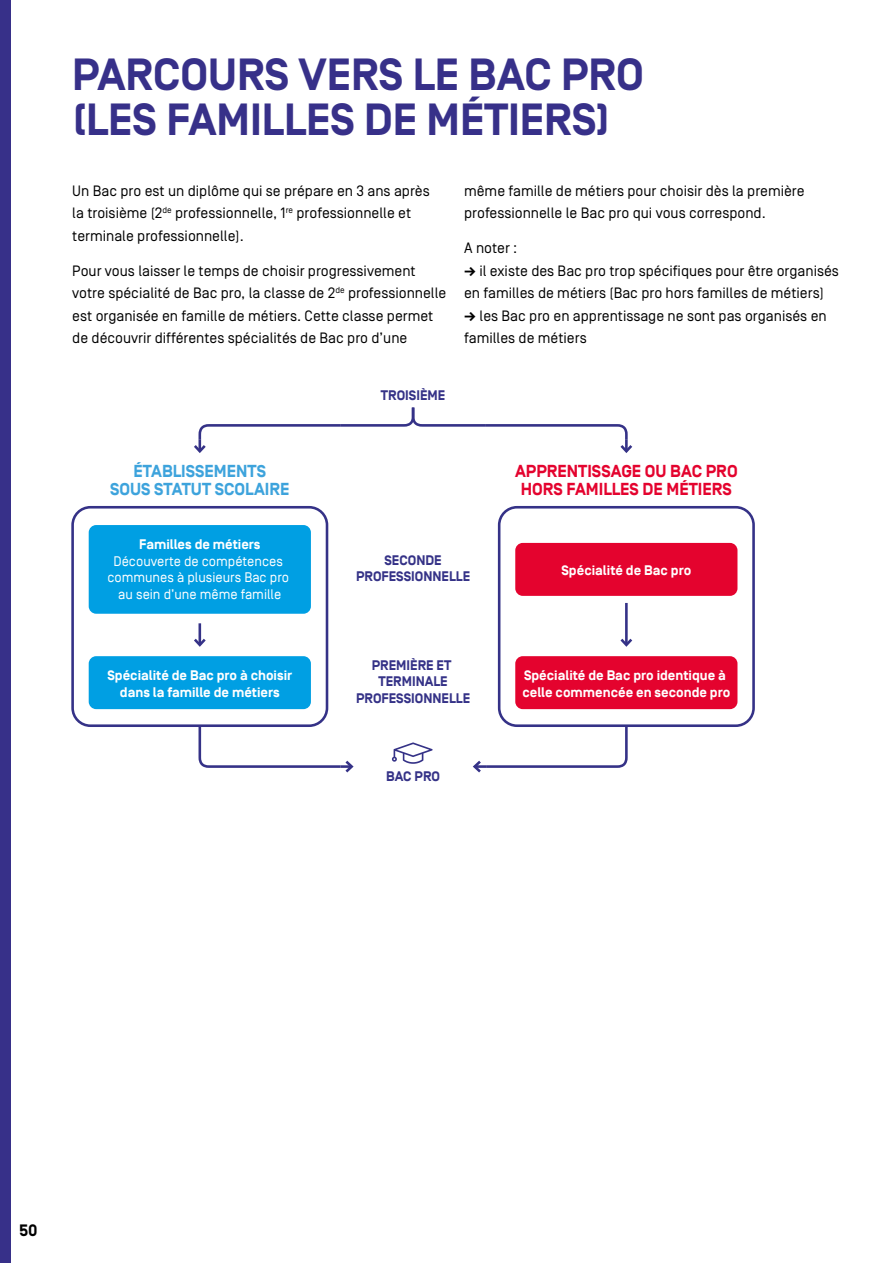
<style>
.page{position:relative;width:893px;height:1263px;background:#fff}
.page>*{position:absolute;margin:0;border:0;box-sizing:border-box;transform-origin:0 0}
.t1{font:700 45px/45px "Simplon Norm";color:#373089}
.t2{font:700 17.25px/17.2px "Simplon Norm";color:#e4032e;text-align:center}
.t3{font:700 17.25px/17.2px "Simplon Norm";color:#3da3dc;text-align:center}
.t4{font:700 16.5px "Simplon Norm";color:#000}
.t5{font:15px/22.5px "Simplon Norm";color:#000}
.t6{font:700 13.8px/16.6px "Simplon Norm";color:#fff;text-align:center}
.t7{font:700 13.8px/16.6px "Simplon Norm";color:#353287;text-align:center}
.t8{font:13.8px/16.6px "Simplon Norm";color:#fff;text-align:center}
.s1{font-weight:700}
</style>
<div class="page">
<div style="left:0;top:0;width:11px;height:1263px;background:#373089"></div>
<svg style="left:392px;top:742px;width:41px;height:22px"></svg>
<svg style="left:473px;top:725px;width:155px;height:48px"></svg>
<svg style="left:198px;top:724px;width:156px;height:49px"></svg>
<div style="left:71px;top:506px;width:257px;height:221px;border:3px solid #353287;border-radius:18px"></div>
<hr style="left:199px;top:623px;width:2px;height:22px;background:#353287">
<svg style="left:194px;top:636px;width:12px;height:11px"></svg>
<div style="left:89px;top:656px;width:222px;height:53px;background:#009fe3;border-radius:7px"></div>
<div style="left:89px;top:525px;width:222px;height:89px;background:#009fe3;border-radius:7px"></div>
<div style="left:498px;top:506px;width:257px;height:221px;border:3px solid #353287;border-radius:18px"></div>
<hr style="left:625px;top:603px;width:3px;height:42px;background:#353287">
<svg style="left:620px;top:636px;width:13px;height:11px"></svg>
<div style="left:515px;top:656px;width:222px;height:53px;background:#e4032e;border-radius:7px"></div>
<div style="left:515px;top:543px;width:222px;height:53px;background:#e4032e;border-radius:7px"></div>
<svg style="left:194px;top:407px;width:439px;height:46px"></svg>
<h1 class="t1" style="left:72px;top:55px;width:573px">PARCOURS VERS LE BAC PRO (LES FAMILLES DE MÉTIERS)</h1>
<p class="t5" style="left:72px;top:180px;width:359px">Un Bac pro est un diplôme qui se prépare en 3 ans après la troisième (2<sup>de</sup> professionnelle, 1<sup>re</sup> professionnelle et terminale professionnelle).</p>
<p class="t5" style="left:72px;top:260px;width:376px">Pour vous laisser le temps de choisir progressivement votre spécialité de Bac pro, la classe de 2<sup>de</sup> professionnelle est organisée en famille de métiers. Cette classe permet de découvrir différentes spécialités de Bac pro d’une</p>
<p class="t7" style="left:381px;top:388px;width:66px">TROISIÈME</p>
<p class="t5" style="left:464px;top:180px;width:342px">même famille de métiers pour choisir dès la première professionnelle le Bac pro qui vous correspond.</p>
<p class="t5" style="left:464px;top:237px;width:55px">A noter :</p>
<p class="t5" style="left:464px;top:260px;width:376px"><span class="s1">→</span> il existe des Bac pro trop spécifiques pour être organisés en familles de métiers (Bac pro hors familles de métiers)</p>
<p class="t5" style="left:464px;top:305px;width:364px"><span class="s1">→</span> les Bac pro en apprentissage ne sont pas organisés en familles de métiers</p>
<p class="t3" style="left:110px;top:464px;width:181px">ÉTABLISSEMENTS<br>SOUS STATUT SCOLAIRE</p>
<p class="t2" style="left:515px;top:464px;width:224px">APPRENTISSAGE OU BAC PRO<br>HORS FAMILLES DE MÉTIERS</p>
<p class="t6" style="left:139px;top:537px;width:123px">Familles de métiers</p>
<p class="t8" style="left:107px;top:553px;width:183px">Découverte de compétences communes à plusieurs Bac pro au sein d’une même famille</p>
<p class="t6" style="left:107px;top:668px;width:186px">Spécialité de Bac pro à choisir dans la famille de métiers</p>
<p class="t7" style="left:356px;top:552px;width:116px">SECONDE<br>PROFESSIONNELLE</p>
<p class="t7" style="left:356px;top:657px;width:116px">PREMIÈRE ET<br>TERMINALE<br>PROFESSIONNELLE</p>
<p class="t7" style="left:386px;top:768px;width:55px">BAC PRO</p>
<p class="t6" style="left:561px;top:562px;width:131px">Spécialité de Bac pro</p>
<p class="t6" style="left:522px;top:668px;width:209px;text-align:left">Spécialité de Bac pro identique à celle commencée en seconde pro</p>
<p class="t4" style="left:19px;top:1221px;width:20px">50</p>
</div>
